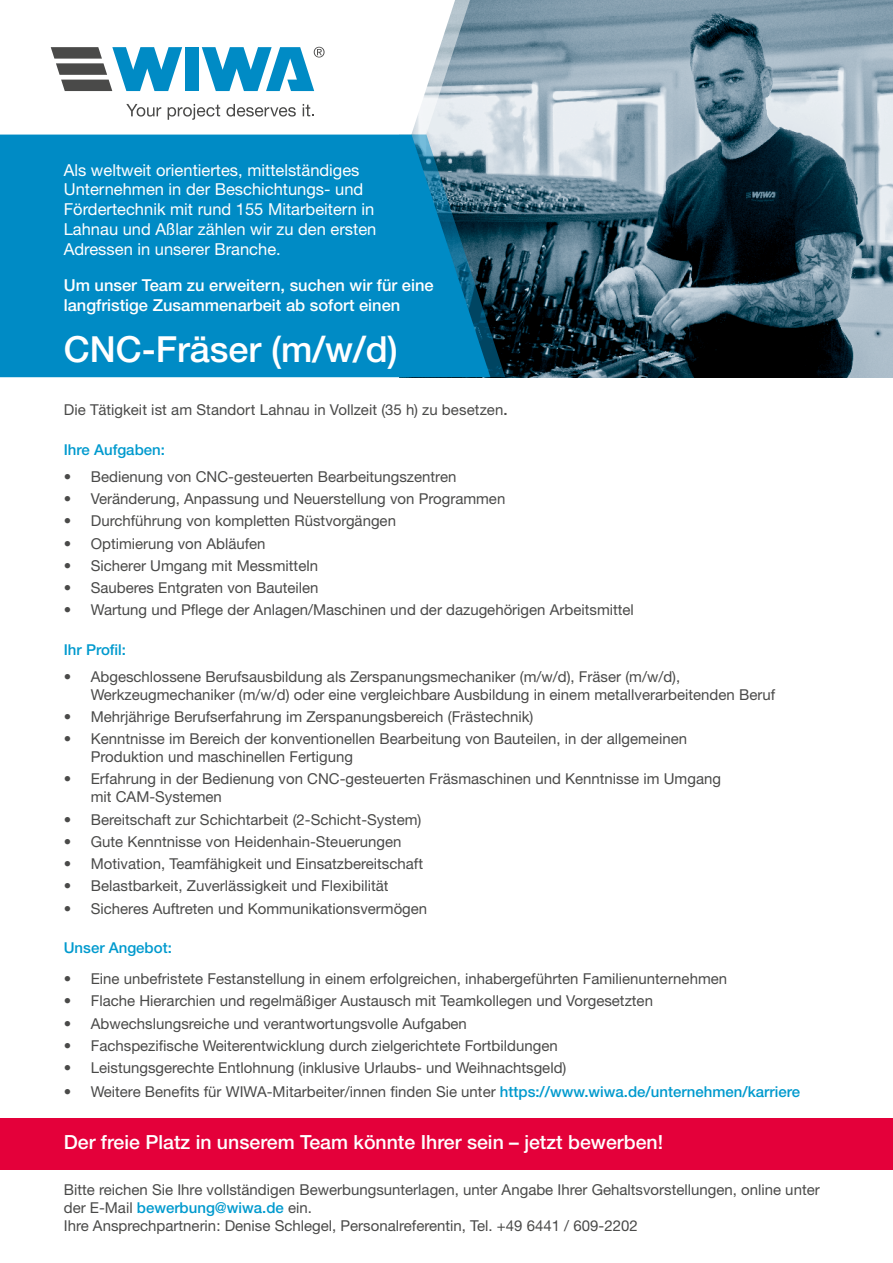
<style>
.page{position:relative;width:893px;height:1263px;background:#fff}
.page>*{position:absolute;margin:0;border:0;box-sizing:border-box;transform-origin:0 0}
.t1{font:500 36px "Helvetica Neue LT Std";color:#fff}
.t2{font:500 19.5px "Helvetica Neue LT Std";color:#fff}
.t3{font:16.5px/19.8px "Helvetica Neue LT Std";color:#fff}
.t4{font:500 16.5px/19.8px "Helvetica Neue LT Std";color:#fff}
.t5{font:15px/18px "Helvetica Neue LT Std";color:#4a4a49}
.t6{font:500 15px "Helvetica Neue LT Std";color:#009ace}
.s1{font-weight:500}
.s2{font-weight:500;color:#009ace}
</style>
<div class="page">
<img style="left:481px;top:0;width:412px;height:377px">
<svg style="left:455px;top:0;width:26px;height:134px;background:#a1b4c1"></svg>
<svg style="left:50px;top:1px;width:405px;height:133px"></svg>
<div style="left:0;top:1118px;width:893px;height:51px;background:#e4003a"></div>
<svg style="left:0;top:134px;width:505px;height:243px;background:#0687bd"></svg>
<svg style="left:126px;top:104px;width:35px;height:13px"></svg>
<svg style="left:168px;top:104px;width:52px;height:16px"></svg>
<svg style="left:226px;top:104px;width:70px;height:13px"></svg>
<svg style="left:303px;top:104px;width:11px;height:12px"></svg>
<div style="left:185px;top:47px;width:14px;height:44px;background:#008bc5"></div>
<svg style="left:51px;top:47px;width:131px;height:44px"></svg>
<svg style="left:202px;top:47px;width:123px;height:44px"></svg>
<p class="t3" style="left:64px;top:159px;width:314px">Als weltweit orientiertes, mittelständiges Unternehmen in der Beschichtungs- und Fördertechnik mit rund 155 Mitarbeitern in Lahnau und Aßlar zählen wir zu den ersten Adressen in unserer Branche.</p>
<p class="t4" style="left:64px;top:275px;width:371px">Um unser Team zu erweitern, suchen wir für eine langfristige Zusammenarbeit ab sofort einen</p>
<h1 class="t1" style="left:64px;top:327px;width:336px">CNC-Fräser (m/w/d)</h1>
<p class="t5" style="left:64px;top:400px;width:445px">Die Tätigkeit ist am Standort Lahnau in Vollzeit (35 h) zu besetzen<span class="s1">.</span></p>
<p class="t6" style="left:64px;top:441px;width:103px">Ihre Aufgaben:</p>
<p class="t5" style="left:64px;top:467px;width:394px">• Bedienung von CNC-gesteuerten Bearbeitungszentren</p>
<p class="t5" style="left:64px;top:489px;width:443px">• Veränderung, Anpassung und Neuerstellung von Programmen</p>
<p class="t5" style="left:64px;top:512px;width:334px">• Durchführung von kompletten Rüstvorgängen</p>
<p class="t5" style="left:64px;top:534px;width:203px">• Optimierung von Abläufen</p>
<p class="t5" style="left:64px;top:556px;width:256px">• Sicherer Umgang mit Messmitteln</p>
<p class="t5" style="left:64px;top:578px;width:256px">• Sauberes Entgraten von Bauteilen</p>
<p class="t5" style="left:64px;top:601px;width:572px">• Wartung und Pflege der Anlagen/Maschinen und der dazugehörigen Arbeitsmittel</p>
<p class="t6" style="left:64px;top:640px;width:64px">Ihr Profil:</p>
<p class="t5" style="left:91px;top:667px;width:686px;text-indent:-27px">• Abgeschlossene Berufsausbildung als Zerspanungsmechaniker (m/w/d), Fräser (m/w/d),<br>Werkzeugmechaniker (m/w/d) oder eine vergleichbare Ausbildung in einem metallverarbeitenden Beruf</p>
<p class="t5" style="left:64px;top:707px;width:471px">• Mehrjährige Berufserfahrung im Zerspanungsbereich (Frästechnik)</p>
<p class="t5" style="left:91px;top:729px;width:598px;text-indent:-27px">• Kenntnisse im Bereich der konventionellen Bearbeitung von Bauteilen, in der allgemeinen<br>Produktion und maschinellen Fertigung</p>
<p class="t5" style="left:91px;top:770px;width:632px;text-indent:-27px">• Erfahrung in der Bedienung von CNC-gesteuerten Fräsmaschinen und Kenntnisse im Umgang mit CAM-Systemen</p>
<p class="t5" style="left:64px;top:810px;width:359px">• Bereitschaft zur Schichtarbeit (2-Schicht-System)</p>
<p class="t5" style="left:64px;top:832px;width:339px">• Gute Kenntnisse von Heidenhain-Steuerungen</p>
<p class="t5" style="left:64px;top:854px;width:361px">• Motivation, Teamfähigkeit und Einsatzbereitschaft</p>
<p class="t5" style="left:64px;top:877px;width:326px">• Belastbarkeit, Zuverlässigkeit und Flexibilität</p>
<p class="t5" style="left:64px;top:899px;width:365px">• Sicheres Auftreten und Kommunikationsvermögen</p>
<p class="t6" style="left:64px;top:938px;width:110px">Unser Angebot:</p>
<p class="t5" style="left:64px;top:969px;width:665px">• Eine unbefristete Festanstellung in einem erfolgreichen, inhabergeführten Familienunternehmen</p>
<p class="t5" style="left:64px;top:992px;width:591px">• Flache Hierarchien und regelmäßiger Austausch mit Teamkollegen und Vorgesetzten</p>
<p class="t5" style="left:64px;top:1014px;width:405px">• Abwechslungsreiche und verantwortungsvolle Aufgaben</p>
<p class="t5" style="left:64px;top:1036px;width:495px">• Fachspezifische Weiterentwicklung durch zielgerichtete Fortbildungen</p>
<p class="t5" style="left:64px;top:1058px;width:504px">• Leistungsgerechte Entlohnung (inklusive Urlaubs- und Weihnachtsgeld)</p>
<p class="t5" style="left:64px;top:1082px;width:738px">• Weitere Benefits für WIWA-Mitarbeiter/innen finden Sie unter <span class="s2">https://www.wiwa.de/unternehmen/karriere</span></p>
<h2 class="t2" style="left:64px;top:1130px;width:601px">Der freie Platz in unserem Team könnte Ihrer sein – jetzt bewerben!</h2>
<p class="t5" style="left:64px;top:1181px;width:757px">Bitte reichen Sie Ihre vollständigen Bewerbungsunterlagen, unter Angabe Ihrer Gehaltsvorstellungen, online unter der E-Mail <span class="s2">bewerbung@wiwa.de</span> ein.<br>Ihre Ansprechpartnerin: Denise Schlegel, Personalreferentin, Tel. +49 6441 / 609-2202</p>
</div>
